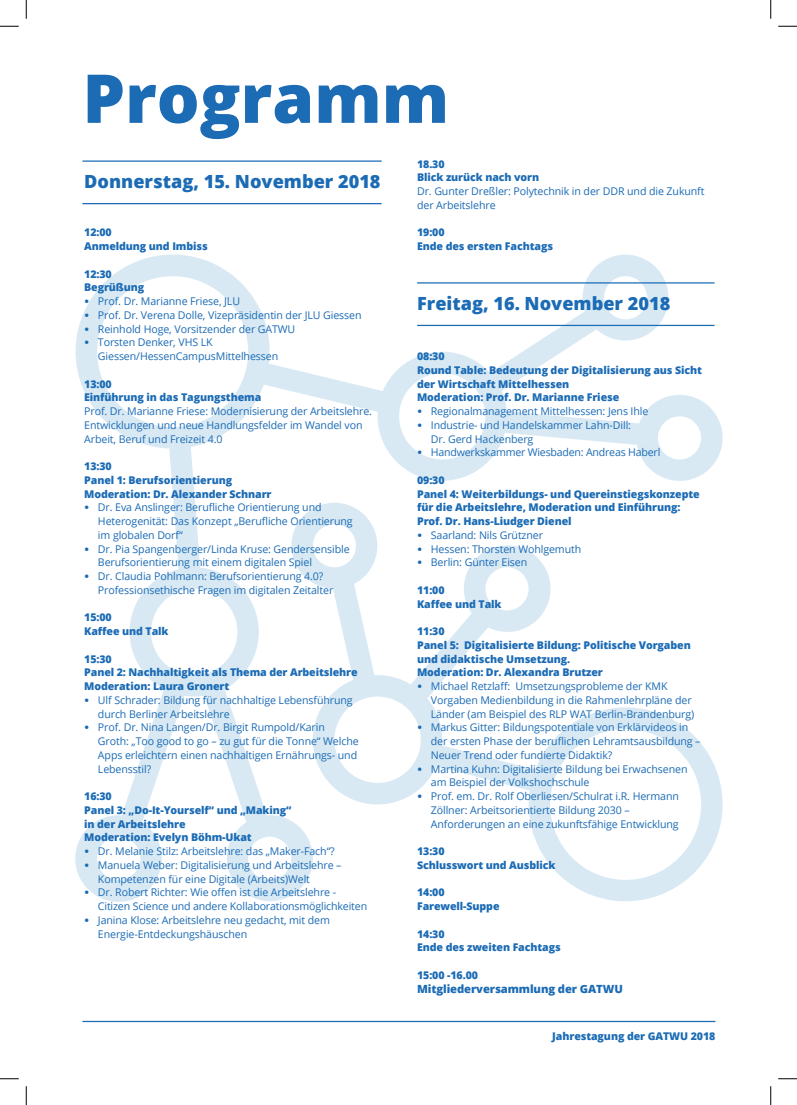
<style>
.page{position:relative;width:797px;height:1105px;background:#fff}
.page>*{position:absolute;margin:0;border:0;box-sizing:border-box;transform-origin:0 0}
.t1{font:800 67.38px "Open Sans";color:#1b6bb5}
.t2{font:800 18.12px "Open Sans";color:#1b6bb5}
.t3{font:800 11.25px "Open Sans";letter-spacing:-.01em;color:#1b6bb5}
.t4{font:10.62px/13.8px "Open Sans";letter-spacing:-.01em;color:#1b6bb5}
.t5{font:800 10.62px/13.8px "Open Sans";letter-spacing:-.01em;color:#1b6bb5}
.s1{font-family:"Arial";font-weight:900}
</style>
<div class="page">
<svg style="left:75px;top:254px;width:648px;height:648px"></svg>
<svg style="left:285px;top:497px;width:438px;height:405px"></svg>
<hr style="left:82px;top:1021px;width:633px;height:1px;background:#1b6bb5">
<hr style="left:82px;top:203px;width:299px;height:1px;background:#1b6bb5">
<hr style="left:82px;top:160px;width:299px;height:2px;background:#1b6bb5">
<hr style="left:417px;top:325px;width:297px;height:1px;background:#1b6bb5">
<hr style="left:417px;top:282px;width:297px;height:2px;background:#1b6bb5">
<svg style="left:0;top:25px;width:19px;height:2px"></svg>
<svg style="left:778px;top:25px;width:19px;height:2px"></svg>
<svg style="left:0;top:1078px;width:19px;height:1px"></svg>
<svg style="left:778px;top:1078px;width:19px;height:1px"></svg>
<svg style="left:25px;top:0;width:2px;height:19px"></svg>
<svg style="left:25px;top:1086px;width:2px;height:19px"></svg>
<svg style="left:770px;top:0;width:1px;height:19px"></svg>
<svg style="left:770px;top:1086px;width:1px;height:19px"></svg>
<p class="t1" style="left:82px;top:47px;width:368px">Programm</p>
<p class="t2" style="left:84px;top:167px;width:298px">Donnerstag, 15. November 2018</p>
<p class="t5" style="left:84px;top:225px;width:29px">12:00</p>
<p class="t5" style="left:84px;top:239px;width:125px">Anmeldung und Imbiss</p>
<p class="t5" style="left:84px;top:266px;width:29px">12:30</p>
<p class="t5" style="left:84px;top:280px;width:62px">Begrüßung</p>
<p class="t4" style="left:84px;top:294px;width:157px"><span class="s1">•</span> Prof. Dr. Marianne Friese, JLU</p>
<p class="t4" style="left:84px;top:308px;width:279px"><span class="s1">•</span> Prof. Dr. Verena Dolle, Vizepräsidentin der JLU Giessen</p>
<p class="t4" style="left:84px;top:321px;width:213px"><span class="s1">•</span> Reinhold Hoge, Vorsitzender der GATWU</p>
<p class="t4" style="left:84px;top:335px;width:130px"><span class="s1">•</span> Torsten Denker, VHS LK</p>
<p class="t4" style="left:98px;top:349px;width:182px">Giessen/HessenCampusMittelhessen</p>
<p class="t5" style="left:84px;top:376px;width:29px">13:00</p>
<p class="t5" style="left:84px;top:390px;width:179px">Einführung in das Tagungsthema</p>
<p class="t4" style="left:84px;top:404px;width:289px">Prof. Dr. Marianne Friese: Modernisierung der Arbeitslehre.<br>Entwicklungen und neue Handlungsfelder im Wandel von<br>Arbeit, Beruf und Freizeit 4.0</p>
<p class="t5" style="left:84px;top:459px;width:29px">13:30</p>
<p class="t5" style="left:84px;top:472px;width:149px">Panel 1: Berufsorientierung</p>
<p class="t5" style="left:84px;top:486px;width:189px">Moderation: Dr. Alexander Schnarr</p>
<p class="t4" style="left:84px;top:500px;width:239px"><span class="s1">•</span> Dr. Eva Anslinger: Berufliche Orientierung und</p>
<p class="t4" style="left:98px;top:514px;width:256px">Heterogenität: Das Konzept „Berufliche Orientierung</p>
<p class="t4" style="left:98px;top:528px;width:86px">im globalen Dorf“</p>
<p class="t4" style="left:84px;top:541px;width:267px"><span class="s1">•</span> Dr. Pia Spangenberger/Linda Kruse: Gendersensible</p>
<p class="t4" style="left:98px;top:555px;width:215px">Berufsorientierung mit einem digitalen Spiel</p>
<p class="t4" style="left:84px;top:569px;width:241px"><span class="s1">•</span> Dr. Claudia Pohlmann: Berufsorientierung 4.0?</p>
<p class="t4" style="left:98px;top:583px;width:237px">Professionsethische Fragen im digitalen Zeitalter</p>
<p class="t5" style="left:84px;top:610px;width:29px">15:00</p>
<p class="t5" style="left:84px;top:624px;width:86px">Kaffee und Talk</p>
<p class="t5" style="left:84px;top:651px;width:29px">15:30</p>
<p class="t5" style="left:84px;top:665px;width:275px">Panel 2: Nachhaltigkeit als Thema der Arbeitslehre</p>
<p class="t5" style="left:84px;top:679px;width:147px">Moderation: Laura Gronert</p>
<p class="t4" style="left:84px;top:693px;width:270px"><span class="s1">•</span> Ulf Schrader: Bildung für nachhaltige Lebensführung</p>
<p class="t4" style="left:98px;top:706px;width:133px">durch Berliner Arbeitslehre</p>
<p class="t4" style="left:84px;top:720px;width:242px"><span class="s1">•</span> Prof. Dr. Nina Langen/Dr. Birgit Rumpold/Karin</p>
<p class="t4" style="left:98px;top:734px;width:262px">Groth: „Too good to go – zu gut für die Tonne“ Welche</p>
<p class="t4" style="left:98px;top:748px;width:261px">Apps erleichtern einen nachhaltigen Ernährungs- und</p>
<p class="t4" style="left:98px;top:761px;width:55px">Lebensstil?</p>
<p class="t5" style="left:84px;top:789px;width:29px">16:30</p>
<p class="t5" style="left:84px;top:802px;width:209px">Panel 3: „Do-It-Yourself“ und „Making“</p>
<p class="t5" style="left:84px;top:816px;width:103px">in der Arbeitslehre</p>
<p class="t5" style="left:84px;top:830px;width:169px">Moderation: Evelyn Böhm-Ukat</p>
<p class="t4" style="left:84px;top:844px;width:252px"><span class="s1">•</span> Dr. Melanie Stilz: Arbeitslehre: das „Maker-Fach“?</p>
<p class="t4" style="left:84px;top:858px;width:259px"><span class="s1">•</span> Manuela Weber: Digitalisierung und Arbeitslehre –</p>
<p class="t4" style="left:98px;top:871px;width:213px">Kompetenzen für eine Digitale (Arbeits)Welt</p>
<p class="t4" style="left:84px;top:885px;width:253px"><span class="s1">•</span> Dr. Robert Richter: Wie offen ist die Arbeitslehre -</p>
<p class="t4" style="left:98px;top:899px;width:271px">Citizen Science und andere Kollaborationsmöglichkeiten</p>
<p class="t4" style="left:84px;top:913px;width:247px"><span class="s1">•</span> Janina Klose: Arbeitslehre neu gedacht, mit dem</p>
<p class="t4" style="left:98px;top:926px;width:151px">Energie-Entdeckungshäuschen</p>
<p class="t5" style="left:417px;top:156px;width:29px">18.30</p>
<p class="t5" style="left:417px;top:170px;width:124px">Blick zurück nach vorn</p>
<p class="t4" style="left:417px;top:184px;width:289px">Dr. Gunter Dreßler: Polytechnik in der DDR und die Zukunft der Arbeitslehre</p>
<p class="t5" style="left:417px;top:225px;width:29px">19:00</p>
<p class="t5" style="left:417px;top:239px;width:137px">Ende des ersten Fachtags</p>
<p class="t2" style="left:417px;top:290px;width:255px">Freitag, 16. November 2018</p>
<p class="t5" style="left:417px;top:349px;width:29px">08:30</p>
<p class="t5" style="left:417px;top:362px;width:286px">Round Table: Bedeutung der Digitalisierung aus Sicht der Wirtschaft Mittelhessen</p>
<p class="t5" style="left:417px;top:390px;width:204px">Moderation: Prof. Dr. Marianne Friese</p>
<p class="t4" style="left:417px;top:404px;width:233px"><span class="s1">•</span> Regionalmanagement Mittelhessen: Jens Ihle</p>
<p class="t4" style="left:417px;top:418px;width:215px"><span class="s1">•</span> Industrie- und Handelskammer Lahn-Dill:</p>
<p class="t4" style="left:431px;top:431px;width:104px">Dr. Gerd Hackenberg</p>
<p class="t4" style="left:417px;top:445px;width:245px"><span class="s1">•</span> Handwerkskammer Wiesbaden: Andreas Haberl</p>
<p class="t5" style="left:417px;top:472px;width:29px">09:30</p>
<p class="t5" style="left:417px;top:486px;width:284px">Panel 4: Weiterbildungs- und Quereinstiegskonzepte für die Arbeitslehre, Moderation und Einführung:</p>
<p class="t5" style="left:417px;top:514px;width:156px">Prof. Dr. Hans-Liudger Dienel</p>
<p class="t4" style="left:417px;top:528px;width:127px"><span class="s1">•</span> Saarland: Nils Grützner</p>
<p class="t4" style="left:417px;top:541px;width:166px"><span class="s1">•</span> Hessen: Thorsten Wohlgemuth</p>
<p class="t4" style="left:417px;top:555px;width:112px"><span class="s1">•</span> Berlin: Günter Eisen</p>
<p class="t5" style="left:417px;top:582px;width:29px">11:00</p>
<p class="t5" style="left:417px;top:596px;width:86px">Kaffee und Talk</p>
<p class="t5" style="left:417px;top:624px;width:29px">11:30</p>
<p class="t5" style="left:417px;top:637px;width:275px">Panel 5: Digitalisierte Bildung: Politische Vorgaben</p>
<p class="t5" style="left:417px;top:651px;width:155px">und didaktische Umsetzung.</p>
<p class="t5" style="left:417px;top:665px;width:187px">Moderation: Dr. Alexandra Brutzer</p>
<p class="t4" style="left:417px;top:679px;width:252px"><span class="s1">•</span> Michael Retzlaff: Umsetzungsprobleme der KMK</p>
<p class="t4" style="left:431px;top:693px;width:262px">Vorgaben Medienbildung in die Rahmenlehrpläne der</p>
<p class="t4" style="left:431px;top:706px;width:265px">Länder (am Beispiel des RLP WAT Berlin-Brandenburg)</p>
<p class="t4" style="left:417px;top:720px;width:273px"><span class="s1">•</span> Markus Gitter: Bildungspotentiale von Erklärvideos in</p>
<p class="t4" style="left:431px;top:734px;width:271px">der ersten Phase der beruflichen Lehramtsausbildung –</p>
<p class="t4" style="left:431px;top:748px;width:183px">Neuer Trend oder fundierte Didaktik?</p>
<p class="t4" style="left:417px;top:761px;width:272px"><span class="s1">•</span> Martina Kuhn: Digitalisierte Bildung bei Erwachsenen</p>
<p class="t4" style="left:431px;top:775px;width:160px">am Beispiel der Volkshochschule</p>
<p class="t4" style="left:417px;top:789px;width:263px"><span class="s1">•</span> Prof. em. Dr. Rolf Oberliesen/Schulrat i.R. Hermann</p>
<p class="t4" style="left:431px;top:803px;width:200px">Zöllner: Arbeitsorientierte Bildung 2030 –</p>
<p class="t4" style="left:431px;top:816px;width:249px">Anforderungen an eine zukunftsfähige Entwicklung</p>
<p class="t5" style="left:417px;top:844px;width:29px">13:30</p>
<p class="t5" style="left:417px;top:857px;width:140px">Schlusswort und Ausblick</p>
<p class="t5" style="left:417px;top:885px;width:29px">14:00</p>
<p class="t5" style="left:417px;top:899px;width:84px">Farewell-Suppe</p>
<p class="t5" style="left:417px;top:926px;width:29px">14:30</p>
<p class="t5" style="left:417px;top:940px;width:145px">Ende des zweiten Fachtags</p>
<p class="t5" style="left:417px;top:967px;width:62px">15:00 -16.00</p>
<p class="t3" style="left:417px;top:980px;width:207px">Mitgliederversammlung der GATWU</p>
<p class="t5" style="left:552px;top:1029px;width:165px">Jahrestagung der GATWU 2018</p>
</div>
